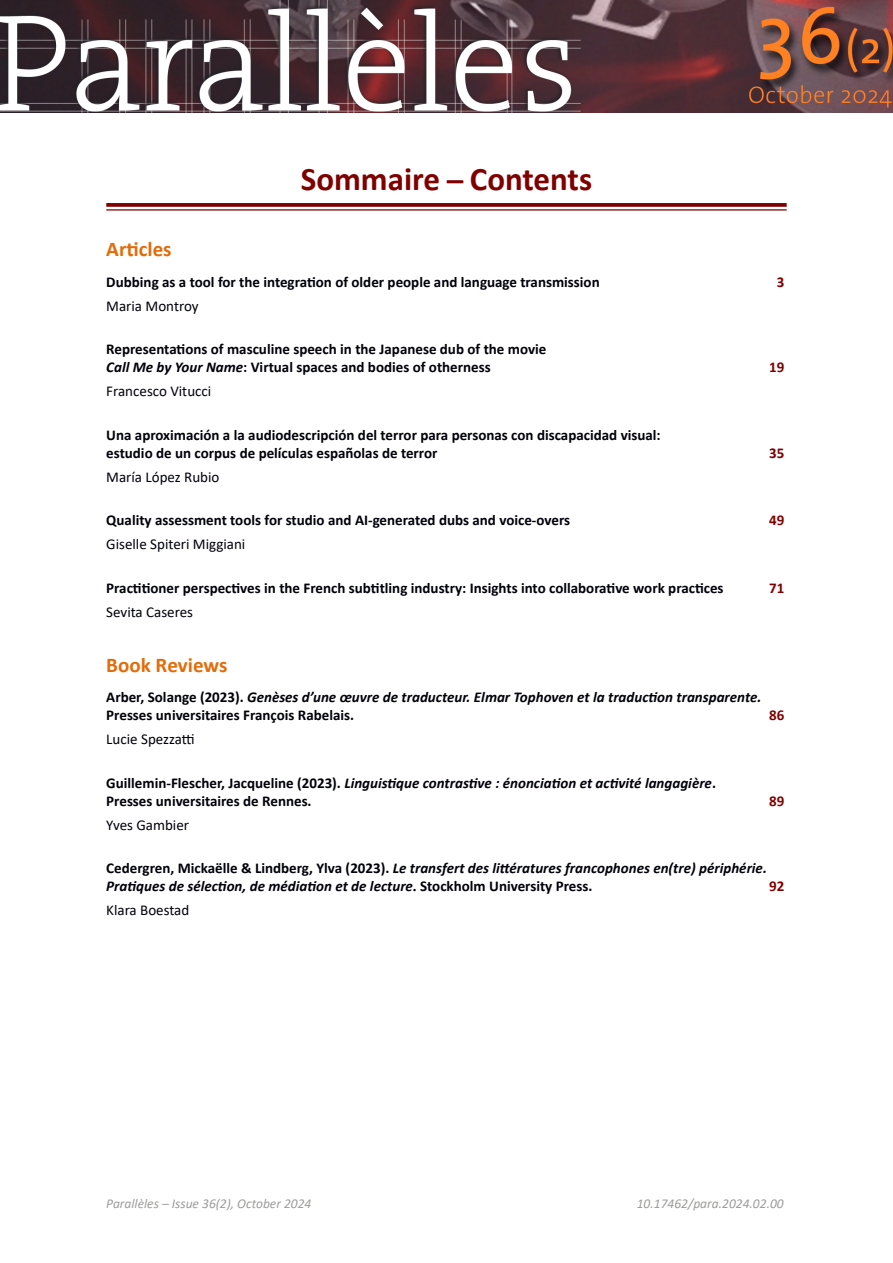
<style>
.page{position:relative;width:893px;height:1263px;background:#fff}
.page>*{position:absolute;margin:0;border:0;box-sizing:border-box;transform-origin:0 0}
.t1{font:700 33px "Calibri";color:#800000}
.t2{font:700 21px "Calibri";color:#e36c0a}
.t3{font:700 15px/18px "Calibri";color:#00000a}
.t4{font:italic 700 15px/18px "Calibri";color:#00000a}
.t5{font:15px "Calibri";color:#00000a}
.t6{font:700 15px "Calibri";color:#800000}
.t7{font:italic 13.5px "Calibri";color:#9d9d9c}
.s1{font-style:italic}
.s2{font-style:normal}
.s3{font-family:"Times New Roman";font-style:normal}
</style>
<div class="page">
<svg style="left:106px;top:203px;width:681px;height:4px;background:#870f0f"></svg>
<hr style="left:106px;top:209px;width:681px;height:2px;background:#800000">
<img style="left:0;top:0;width:893px;height:113px">
<h1 class="t1" style="left:301px;top:156px;width:293px">Sommaire ̶Contents</h1>
<h2 class="t2" style="left:106px;top:234px;width:67px">Articles</h2>
<p class="t3" style="left:106px;top:272px;width:495px">Dubbing as a tool for the integration of older people and language transmission</p>
<p class="t6" style="left:777px;top:271px;width:9px">3</p>
<p class="t5" style="left:106px;top:295px;width:94px">Maria Montroy</p>
<p class="t3" style="left:106px;top:340px;width:442px">Representations of masculine speech in the Japanese dub of the movie<br><span class="s1">Call Me by Your Name</span>: Virtual spaces and bodies of otherness</p>
<p class="t6" style="left:769px;top:356px;width:17px">19</p>
<p class="t5" style="left:106px;top:381px;width:107px">Francesco Vitucci</p>
<p class="t3" style="left:106px;top:425px;width:556px">Una aproximación a la audiodescripción del terror para personas con discapacidad visual: estudio de un corpus de películas españolas de terror</p>
<p class="t6" style="left:769px;top:442px;width:17px">35</p>
<p class="t5" style="left:106px;top:466px;width:115px">María López Rubio</p>
<p class="t3" style="left:106px;top:511px;width:465px">Quality assessment tools for studio and AI-generated dubs and voice-overs</p>
<p class="t6" style="left:769px;top:509px;width:17px">49</p>
<p class="t5" style="left:106px;top:534px;width:141px">Giselle Spiteri Miggiani</p>
<p class="t3" style="left:106px;top:578px;width:619px">Practitioner perspectives in the French subtitling industry: Insights into collaborative work practices</p>
<p class="t6" style="left:769px;top:577px;width:17px">71</p>
<p class="t5" style="left:106px;top:601px;width:88px">Sevita Caseres</p>
<h2 class="t2" style="left:106px;top:650px;width:123px">Book Reviews</h2>
<p class="t4" style="left:106px;top:688px;width:657px"><span class="s2">Arber, Solange (2023).</span> Genèses d’une œuvre de traducteur. Elmar Tophoven et la traduction transparente.<br><span class="s2">Presses universitaires François Rabelais.</span></p>
<p class="t5" style="left:106px;top:729px;width:90px">Lucie Spezzatti</p>
<p class="t3" style="left:106px;top:774px;width:611px">Guillemin-Flescher, Jacqueline (2023). <span class="s1">Linguistique contrastive : énonciation et activité langagière</span>.<br>Presses universitaires de Rennes.</p>
<p class="t6" style="left:769px;top:705px;width:17px">86</p>
<p class="t6" style="left:769px;top:790px;width:17px">89</p>
<p class="t5" style="left:106px;top:814px;width:84px">Yves Gambier</p>
<p class="t4" style="left:106px;top:859px;width:662px"><span class="s2">Cedergren, Mickaëlle &amp; Lindberg, Ylva (2023).</span> Le transfert des littératures francophones en(tre) périphérie.<br>Pratiques de sélection, de médiation et de lecture<span class="s3">.</span> <span class="s2">Stockholm University Press.</span></p>
<p class="t6" style="left:769px;top:876px;width:17px">92</p>
<p class="t5" style="left:106px;top:900px;width:85px">Klara Boestad</p>
<p class="t7" style="left:106px;top:1194px;width:207px">Parallèles – Issue 36(2), October 2024</p>
<p class="t7" style="left:637px;top:1194px;width:148px">10.17462/para.2024.02.00</p>
</div>
